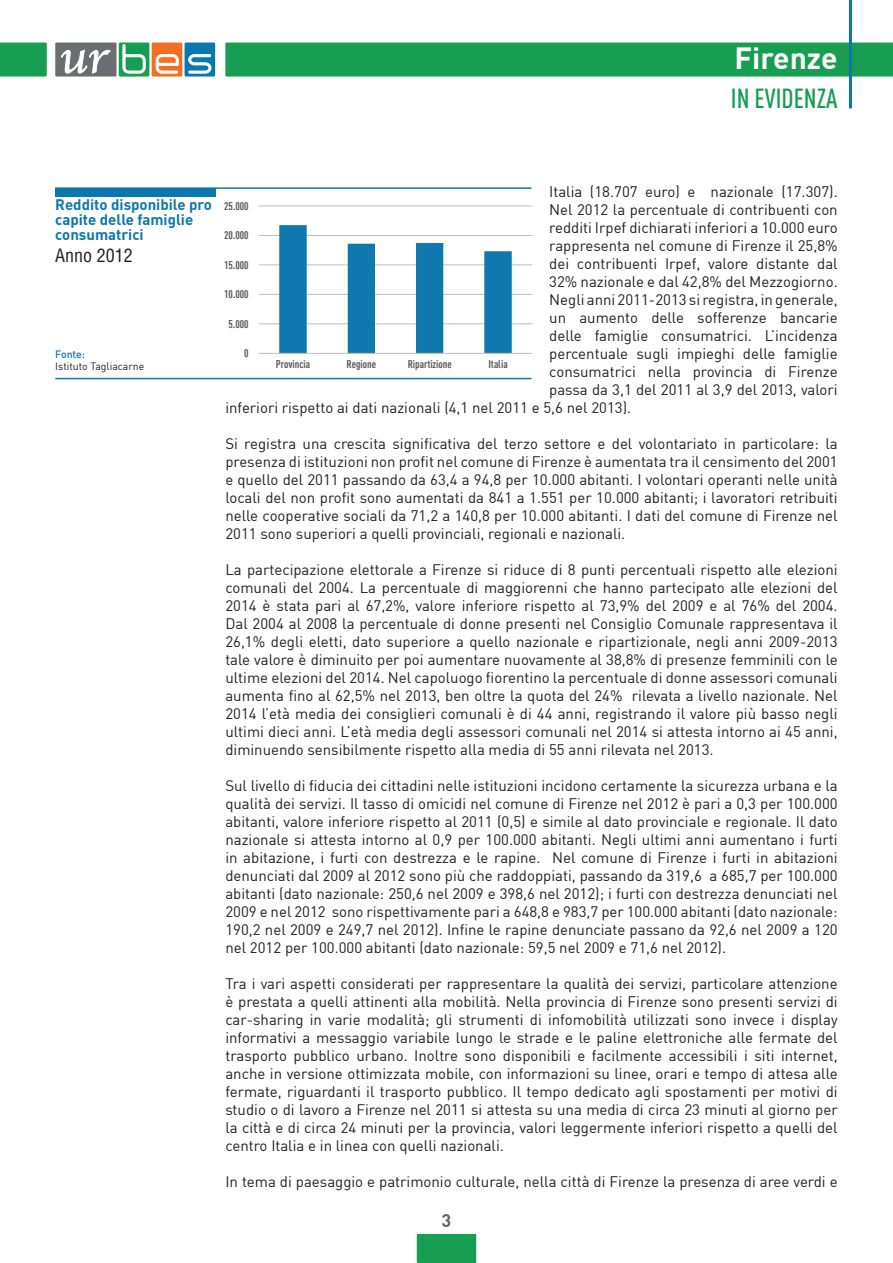
<style>
.page{position:relative;width:893px;height:1263px;background:#fff}
.page>*{position:absolute;margin:0;border:0;box-sizing:border-box;transform-origin:0 0}
.t1{font:700 30px "DIN";color:#fff}
.t2{font:500 27px "DIN Cond";color:#179e52}
.t3{font:condensed 18px "Helvetica LT Std";color:#231f20}
.t4{font:700 18px "DIN";color:#656568}
.t5{font:15px/18px "DIN";color:#231f20;text-align:justify}
.t6{font:700 15px/15px "DIN";color:#0c77ae}
.t7{font:700 10.95px "DIN Cond";color:#595959}
.t8{font:10.5px "DIN";color:#231f20}
.t9{font:500 10.5px "DIN";color:#0c77ae}
</style>
<div class="page">
<div style="left:55px;top:43px;width:62px;height:34px;background:#6c6d70"></div>
<div style="left:119px;top:43px;width:30px;height:34px;background:#159d52;border-radius:2px"></div>
<div style="left:152px;top:43px;width:30px;height:34px;background:#f36e21;border-radius:2px"></div>
<div style="left:185px;top:43px;width:30px;height:34px;background:#0c77ae;border-radius:2px"></div>
<svg style="left:123px;top:44px;width:23px;height:30px"></svg>
<svg style="left:156px;top:54px;width:23px;height:20px"></svg>
<svg style="left:188px;top:54px;width:23px;height:20px"></svg>
<svg style="left:61px;top:49px;width:50px;height:24px"></svg>
<div style="left:225px;top:43px;width:668px;height:34px;background:#179e52"></div>
<div style="left:0;top:43px;width:47px;height:34px;background:#179e52"></div>
<div style="left:417px;top:1234px;width:59px;height:29px;background:#179e52"></div>
<hr style="left:849px;top:0;width:3px;height:108px;background:#0c77ae">
<hr style="left:55px;top:378px;width:476px;height:1px;background:#0c77ae">
<hr style="left:55px;top:187px;width:476px;height:2px;background:#0c77ae">
<div style="left:55px;top:188px;width:160px;height:8px;background:#0c77ae"></div>
<hr style="left:259px;top:323px;width:273px;height:1px;background:#bfbebe">
<hr style="left:259px;top:294px;width:273px;height:1px;background:#bfbebe">
<hr style="left:259px;top:264px;width:273px;height:1px;background:#bfbebe">
<hr style="left:259px;top:235px;width:273px;height:1px;background:#bfbebe">
<hr style="left:259px;top:205px;width:273px;height:1px;background:#bfbebe">
<svg style="left:279px;top:225px;width:233px;height:128px"></svg>
<hr style="left:259px;top:353px;width:273px;height:1px;background:#bfbebe">
<h1 class="t1" style="left:735px;top:38px;width:105px">Firenze</h1>
<h2 class="t2" style="left:731px;top:82px;width:108px">IN EVIDENZA</h2>
<p class="t6" style="left:55px;top:196px;width:158px">Reddito disponibile pro capite delle famiglie consumatrici</p>
<p class="t3" style="left:55px;top:244px;width:79px">Anno 2012</p>
<p class="t9" style="left:55px;top:348px;width:31px">Fonte:</p>
<p class="t8" style="left:55px;top:360px;width:91px">Istituto Tagliacarne</p>
<p class="t5" style="left:549px;top:182px;width:290px">Italia (18.707 euro) e nazionale (17.307).</p>
<p class="t5" style="left:549px;top:200px;width:290px">Nel 2012 la percentuale di contribuenti con</p>
<p class="t5" style="left:549px;top:218px;width:290px">redditi Irpef dichiarati inferiori a 10.000 euro</p>
<p class="t5" style="left:549px;top:236px;width:290px">rappresenta nel comune di Firenze il 25,8%</p>
<p class="t5" style="left:549px;top:254px;width:290px">dei contribuenti Irpef, valore distante dal</p>
<p class="t5" style="left:549px;top:272px;width:290px">32% nazionale e dal 42,8% del Mezzogiorno.</p>
<p class="t5" style="left:549px;top:290px;width:290px">Negli anni 2011-2013 si registra, in generale,</p>
<p class="t5" style="left:549px;top:308px;width:290px">un aumento delle sofferenze bancarie</p>
<p class="t5" style="left:549px;top:326px;width:290px">delle famiglie consumatrici. L’incidenza</p>
<p class="t5" style="left:549px;top:344px;width:290px">percentuale sugli impieghi delle famiglie</p>
<p class="t5" style="left:549px;top:362px;width:290px">consumatrici nella provincia di Firenze</p>
<p class="t5" style="left:549px;top:380px;width:290px">passa da 3,1 del 2011 al 3,9 del 2013, valori</p>
<p class="t5" style="left:225px;top:398px;width:407px">inferiori rispetto ai dati nazionali (4,1 nel 2011 e 5,6 nel 2013).</p>
<p class="t5" style="left:225px;top:434px;width:614px">Si registra una crescita significativa del terzo settore e del volontariato in particolare: la presenza di istituzioni non profit nel comune di Firenze è aumentata tra il censimento del 2001 e quello del 2011 passando da 63,4 a 94,8 per 10.000 abitanti. I volontari operanti nelle unità locali del non profit sono aumentati da 841 a 1.551 per 10.000 abitanti; i lavoratori retribuiti nelle cooperative sociali da 71,2 a 140,8 per 10.000 abitanti. I dati del comune di Firenze nel 2011 sono superiori a quelli provinciali, regionali e nazionali.</p>
<p class="t5" style="left:225px;top:560px;width:614px">La partecipazione elettorale a Firenze si riduce di 8 punti percentuali rispetto alle elezioni comunali del 2004. La percentuale di maggiorenni che hanno partecipato alle elezioni del 2014 è stata pari al 67,2%, valore inferiore rispetto al 73,9% del 2009 e al 76% del 2004.<br>Dal 2004 al 2008 la percentuale di donne presenti nel Consiglio Comunale rappresentava il 26,1% degli eletti, dato superiore a quello nazionale e ripartizionale, negli anni 2009-2013 tale valore è diminuito per poi aumentare nuovamente al 38,8% di presenze femminili con le ultime elezioni del 2014. Nel capoluogo fiorentino la percentuale di donne assessori comunali aumenta fino al 62,5% nel 2013, ben oltre la quota del 24% rilevata a livello nazionale. Nel 2014 l’età media dei consiglieri comunali è di 44 anni, registrando il valore più basso negli ultimi dieci anni. L’età media degli assessori comunali nel 2014 si attesta intorno ai 45 anni, diminuendo sensibilmente rispetto alla media di 55 anni rilevata nel 2013.</p>
<p class="t5" style="left:225px;top:776px;width:614px">Sul livello di fiducia dei cittadini nelle istituzioni incidono certamente la sicurezza urbana e la qualità dei servizi. Il tasso di omicidi nel comune di Firenze nel 2012 è pari a 0,3 per 100.000 abitanti, valore inferiore rispetto al 2011 (0,5) e simile al dato provinciale e regionale. Il dato nazionale si attesta intorno al 0,9 per 100.000 abitanti. Negli ultimi anni aumentano i furti in abitazione, i furti con destrezza e le rapine. Nel comune di Firenze i furti in abitazioni denunciati dal 2009 al 2012 sono più che raddoppiati, passando da 319,6 a 685,7 per 100.000 abitanti (dato nazionale: 250,6 nel 2009 e 398,6 nel 2012); i furti con destrezza denunciati nel 2009 e nel 2012 sono rispettivamente pari a 648,8 e 983,7 per 100.000 abitanti (dato nazionale:<br>190,2 nel 2009 e 249,7 nel 2012). Infine le rapine denunciate passano da 92,6 nel 2009 a 120 nel 2012 per 100.000 abitanti (dato nazionale: 59,5 nel 2009 e 71,6 nel 2012).</p>
<p class="t5" style="left:225px;top:974px;width:614px">Tra i vari aspetti considerati per rappresentare la qualità dei servizi, particolare attenzione è prestata a quelli attinenti alla mobilità. Nella provincia di Firenze sono presenti servizi di car-sharing in varie modalità; gli strumenti di infomobilità utilizzati sono invece i display informativi a messaggio variabile lungo le strade e le paline elettroniche alle fermate del trasporto pubblico urbano. Inoltre sono disponibili e facilmente accessibili i siti internet, anche in versione ottimizzata mobile, con informazioni su linee, orari e tempo di attesa alle fermate, riguardanti il trasporto pubblico. Il tempo dedicato agli spostamenti per motivi di studio o di lavoro a Firenze nel 2011 si attesta su una media di circa 23 minuti al giorno per la città e di circa 24 minuti per la provincia, valori leggermente inferiori rispetto a quelli del centro Italia e in linea con quelli nazionali.</p>
<p class="t5" style="left:225px;top:1172px;width:614px">In tema di paesaggio e patrimonio culturale, nella città di Firenze la presenza di aree verdi e</p>
<p class="t7" style="left:224px;top:199px;width:26px">25.000</p>
<p class="t7" style="left:224px;top:229px;width:26px">20.000</p>
<p class="t7" style="left:224px;top:258px;width:26px">15.000</p>
<p class="t7" style="left:224px;top:288px;width:26px">10.000</p>
<p class="t7" style="left:228px;top:317px;width:22px">5.000</p>
<p class="t7" style="left:244px;top:347px;width:6px">0</p>
<p class="t7" style="left:276px;top:358px;width:36px">Provincia</p>
<p class="t7" style="left:347px;top:358px;width:31px">Regione</p>
<p class="t7" style="left:408px;top:358px;width:46px">Ripartizione</p>
<p class="t7" style="left:488px;top:358px;width:21px">Italia</p>
<p class="t4" style="left:442px;top:1209px;width:11px">3</p>
</div>
